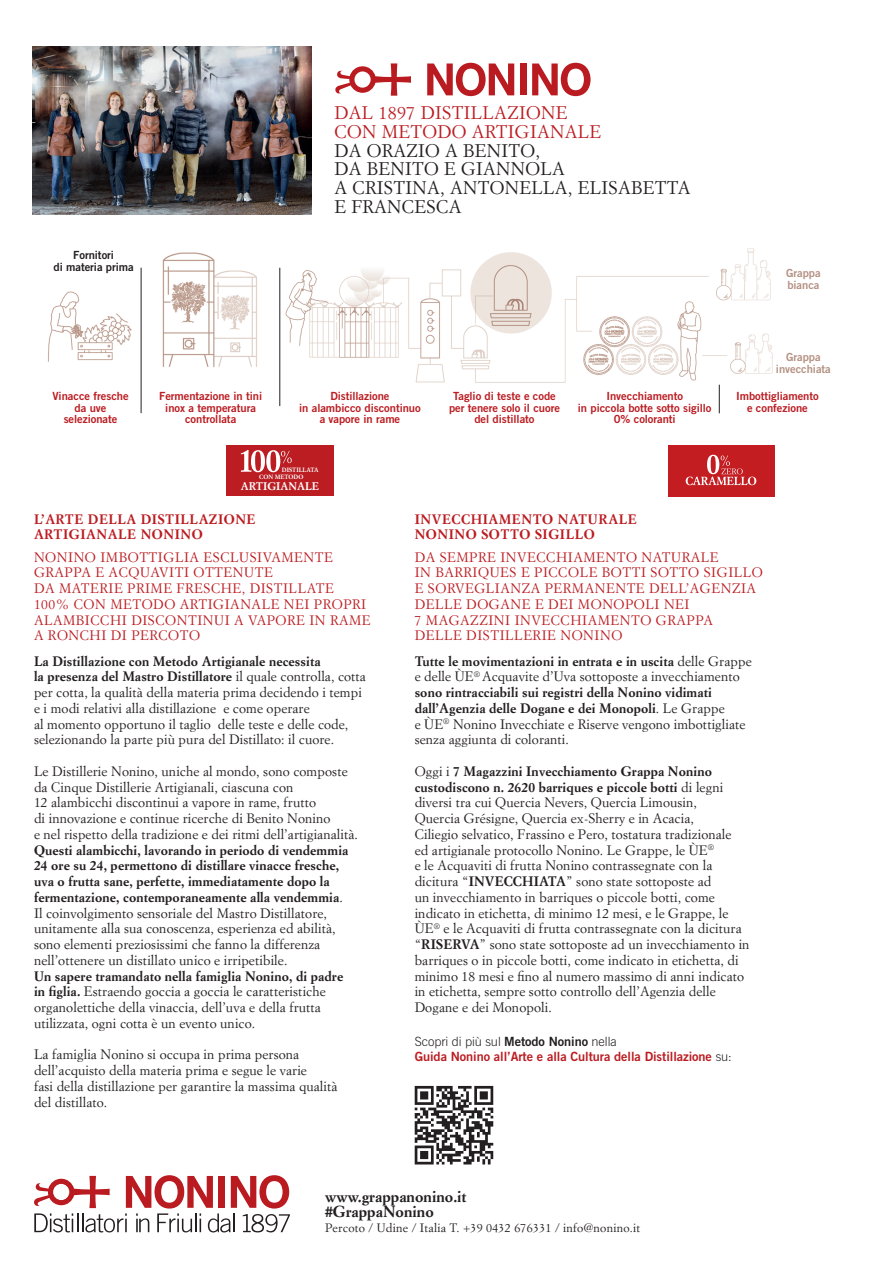
<style>
.page{position:relative;width:893px;height:1263px;background:#fff}
.page>*{position:absolute;margin:0;border:0;box-sizing:border-box;transform-origin:0 0}
.t1{font:18px/18.8px "Simoncini Garamond Std";letter-spacing:.02em;color:#231f20}
.t2{font:18px/18.8px "Simoncini Garamond Std";letter-spacing:.02em;color:#bb1d22}
.t3{font:700 15.75px/15.8px "Simoncini Garamond Std";color:#231f20}
.t4{font:13.5px/15.8px "Simoncini Garamond Std";letter-spacing:.01em;color:#231f20}
.t5{font:13.5px/15.8px "Simoncini Garamond Std";letter-spacing:.04em;color:#bb1b20}
.t6{font:700 13.5px/15.8px "Simoncini Garamond Std";letter-spacing:.04em;color:#bb1b20}
.t7{font:12.75px "Trade Gothic LT Std Bd 2";letter-spacing:-.005em;color:#bb1d22}
.t8{font:300 12.75px "Trade Gothic LT Std";letter-spacing:-.005em;color:#231f20}
.t9{font:12px "Simoncini Garamond Std";letter-spacing:.02em;color:#231f20}
.t10{font:11.25px/11.7px "Trade Gothic LT Std Bd 2";letter-spacing:-.005em;color:#bb1d22;text-align:center}
.t11{font:11.25px/11.7px "Trade Gothic LT Std Bd 2";letter-spacing:-.005em;color:#b59284}
.t12{font:11.25px/11.7px "Trade Gothic LT Std Bd 2";letter-spacing:-.005em;color:#231f20;text-align:center}
.t13{font:700 10.95px "Simoncini Garamond Std";color:#fff}
.t14{font:700 6.15px "Simoncini Garamond Std";color:#fff}
.s1{font-weight:700}
.s2{font-family:"Trade Gothic LT Std Bd 2";font-weight:400}
.s3{font-family:"Trade Gothic LT Std";font-weight:300;color:#231f20}
</style>
<div class="page">
<img style="left:48px;top:248px;width:725px;height:166px">
<div style="left:226px;top:445px;width:108px;height:51px;background:#bb1d22"></div>
<svg style="left:241px;top:450px;width:51px;height:22px"></svg>
<hr style="left:141px;top:268px;width:1px;height:145px;background:#231f20">
<hr style="left:280px;top:268px;width:1px;height:138px;background:#231f20">
<svg style="left:719px;top:385px;width:1px;height:28px"></svg>
<div style="left:470px;top:252px;width:82px;height:81px;background:#ede4de;border-radius:50%"></div>
<svg style="left:34px;top:1175px;width:256px;height:57px"></svg>
<svg style="left:335px;top:63px;width:76px;height:33px"></svg>
<svg style="left:427px;top:63px;width:87px;height:33px"></svg>
<div style="left:520px;top:64px;width:7px;height:31px;background:#ba1b20"></div>
<svg style="left:532px;top:63px;width:58px;height:33px"></svg>
<img style="left:33px;top:47px;width:279px;height:168px">
<svg style="left:415px;top:1086px;width:78px;height:78px"></svg>
<div style="left:668px;top:445px;width:106px;height:51px;background:#c31d22"></div>
<svg style="left:686px;top:455px;width:70px;height:30px"></svg>
<p class="t12" style="left:54px;top:249px;width:82px">Fornitori<br>di materia prima</p>
<h1 class="t2" style="left:334px;top:103px;width:268px">DAL 1897 DISTILLAZIONE<br>CON METODO ARTIGIANALE</h1>
<h1 class="t1" style="left:334px;top:141px;width:358px">DA ORAZIO A BENITO,<br>DA BENITO E GIANNOLA<br>A CRISTINA, ANTONELLA, ELISABETTA<br>E FRANCESCA</h1>
<p class="t11" style="left:786px;top:267px;width:36px">Grappa bianca</p>
<p class="t11" style="left:776px;top:351px;width:56px;text-align:center">Grappa invecchiata</p>
<p class="t10" style="left:449px;top:390px;width:112px">Taglio di teste e code per tenere solo il cuore del distillato</p>
<p class="t10" style="left:578px;top:390px;width:135px">Invecchiamento<br>in piccola botte sotto sigillo<br>0% coloranti</p>
<p class="t10" style="left:52px;top:390px;width:78px">Vinacce fresche da uve selezionate</p>
<p class="t10" style="left:159px;top:390px;width:105px">Fermentazione in tini inox a temperatura controllata</p>
<p class="t10" style="left:299px;top:390px;width:123px">Distillazione<br>in alambicco discontinuo a vapore in rame</p>
<p class="t10" style="left:736px;top:390px;width:84px">Imbottigliamento e confezione</p>
<p class="t14" style="left:282px;top:466px;width:38px">DISTILLATA</p>
<p class="t13" style="left:241px;top:479px;width:80px">ARTIGIANALE</p>
<p class="t14" style="left:259px;top:473px;width:46px">CON METODO</p>
<p class="t6" style="left:34px;top:511px;width:223px">L’ARTE DELLA DISTILLAZIONE<br>ARTIGIANALE NONINO</p>
<p class="t5" style="left:34px;top:549px;width:338px">NONINO IMBOTTIGLIA ESCLUSIVAMENTE GRAPPA E ACQUAVITI OTTENUTE<br>DA MATERIE PRIME FRESCHE, DISTILLATE 100% CON METODO ARTIGIANALE NEI PROPRI ALAMBICCHI DISCONTINUI A VAPORE IN RAME A RONCHI DI PERCOTO</p>
<p class="t4" style="left:34px;top:653px;width:333px"><span class="s1">La Distillazione con Metodo Artigianale necessita<br>la presenza del Mastro Distillatore</span> il quale controlla, cotta per cotta, la qualità della materia prima decidendo i tempi e i modi relativi alla distillazione e come operare<br>al momento opportuno il taglio delle teste e delle code, selezionando la parte più pura del Distillato: il cuore.</p>
<p class="t4" style="left:34px;top:763px;width:325px">Le Distillerie Nonino, uniche al mondo, sono composte da Cinque Distillerie Artigianali, ciascuna con<br>12 alambicchi discontinui a vapore in rame, frutto<br>di innovazione e continue ricerche di Benito Nonino<br>e nel rispetto della tradizione e dei ritmi dell’artigianalità.</p>
<p class="t4" style="left:34px;top:842px;width:316px"><span class="s1">Questi alambicchi, lavorando in periodo di vendemmia 24 ore su 24, permettono di distillare vinacce fresche, uva o frutta sane, perfette, immediatamente dopo la fermentazione, contemporaneamente alla vendemmia</span>.<br>Il coinvolgimento sensoriale del Mastro Distillatore, unitamente alla sua conoscenza, esperienza ed abilità, sono elementi preziosissimi che fanno la differenza nell’ottenere un distillato unico e irripetibile.</p>
<p class="t4" style="left:34px;top:968px;width:311px"><span class="s1">Un sapere tramandato nella famiglia Nonino, di padre in figlia.</span> Estraendo goccia a goccia le caratteristiche organolettiche della vinaccia, dell’uva e della frutta utilizzata, ogni cotta è un evento unico.</p>
<p class="t4" style="left:34px;top:1046px;width:305px">La famiglia Nonino si occupa in prima persona dell’acquisto della materia prima e segue le varie<br>fasi della distillazione per garantire la massima qualità del distillato.</p>
<p class="t6" style="left:415px;top:511px;width:224px">INVECCHIAMENTO NATURALE<br>NONINO SOTTO SIGILLO</p>
<p class="t5" style="left:415px;top:549px;width:350px">DA SEMPRE INVECCHIAMENTO NATURALE<br>IN BARRIQUES E PICCOLE BOTTI SOTTO SIGILLO E SORVEGLIANZA PERMANENTE DELL’AGENZIA DELLE DOGANE E DEI MONOPOLI NEI<br>7 MAGAZZINI INVECCHIAMENTO GRAPPA DELLE DISTILLERIE NONINO</p>
<p class="t4" style="left:415px;top:653px;width:338px"><span class="s1">Tutte le movimentazioni in entrata e in uscita</span> delle Grappe e delle ÙE<sup>®</sup> Acquavite d’Uva sottoposte a invecchiamento <span class="s1">sono rintracciabili sui registri della Nonino vidimati dall’Agenzia delle Dogane e dei Monopoli</span>. Le Grappe<br>e ÙE<sup>®</sup> Nonino Invecchiate e Riserve vengono imbottigliate senza aggiunta di coloranti.</p>
<p class="t4" style="left:415px;top:763px;width:336px">Oggi i <span class="s1">7 Magazzini Invecchiamento Grappa Nonino custodiscono n. 2620 barriques e piccole botti</span> di legni diversi tra cui Quercia Nevers, Quercia Limousin,<br>Quercia Grésigne, Quercia ex-Sherry e in Acacia,<br>Ciliegio selvatico, Frassino e Pero, tostatura tradizionale<br>ed artigianale protocollo Nonino. Le Grappe, le ÙE<sup>®<br></sup>e le Acquaviti di frutta Nonino contrassegnate con la dicitura “<span class="s1">INVECCHIATA</span>” sono state sottoposte ad<br>un invecchiamento in barriques o piccole botti, come indicato in etichetta, di minimo 12 mesi, e le Grappe, le ÙE<sup>®</sup> e le Acquaviti di frutta contrassegnate con la dicitura “<span class="s1">RISERVA</span>” sono state sottoposte ad un invecchiamento in barriques o in piccole botti, come indicato in etichetta, di minimo 18 mesi e fino al numero massimo di anni indicato in etichetta, sempre sotto controllo dell’Agenzia delle Dogane e dei Monopoli.</p>
<p class="t8" style="left:415px;top:1034px;width:204px">Scopri di più sul <span class="s2">Metodo Nonino</span> nella</p>
<p class="t7" style="left:415px;top:1048px;width:319px">Guida Nonino all’Arte e alla Cultura della Distillazione <span class="s3">su:</span></p>
<p class="t3" style="left:325px;top:1189px;width:143px">www.grappanonino.it #GrappaNonino</p>
<p class="t9" style="left:325px;top:1221px;width:317px">Percoto / Udine / Italia T. +39 0432 676331 / info@nonino.it</p>
</div>
